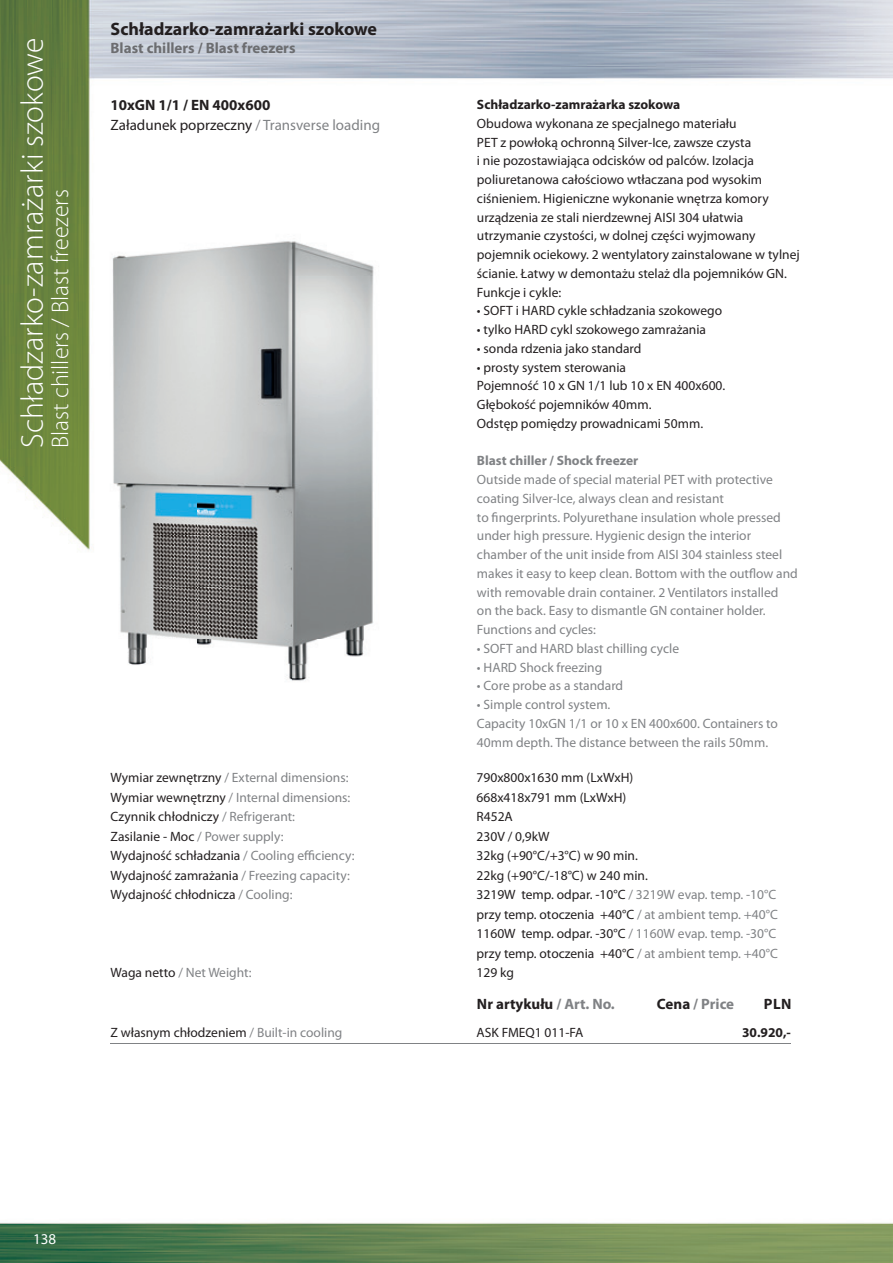
<style>
.page{position:relative;width:893px;height:1263px;background:#fff}
.page>*{position:absolute;margin:0;border:0;box-sizing:border-box;transform-origin:0 0}
.t1{font:300 31.5px "Myriad Pro";color:#fff}
.t2{font:300 24px "Myriad Pro";color:#fff}
.t3{font:700 18px "Myriad Pro";color:#231f20}
.t4{font:15px/19.5px "Myriad Pro";color:#231f20}
.t5{font:700 15px "Myriad Pro";color:#6c6d70}
.t6{font:700 15px "Myriad Pro";color:#231f20}
.t7{font:700 15px "Myriad Pro";color:#808285}
.t8{font:15px "Myriad Pro";color:#fff}
.t9{font:13.5px/18.8px "Myriad Pro";color:#231f20}
.t10{font:13.5px/18.8px "Myriad Pro";color:#808285}
.t11{font:700 13.5px "Myriad Pro";color:#231f20}
.t12{font:700 13.5px "Myriad Pro";color:#808285}
.s1{font-weight:700}
.s2{color:#808285}
.s3{color:#231f20}
</style>
<div class="page">
<img style="left:0;top:0;width:893px;height:1263px">
<img style="left:102px;top:225px;width:286px;height:466px">
<hr style="left:111px;top:1043px;width:680px;height:1px;background:#808285">
<h1 class="t1" style="left:13px;top:448px;width:412px;rotate:-90deg">Schładzarko-zamrażarki szokowe</h1>
<h2 class="t2" style="left:46px;top:448px;width:260px;rotate:-90deg">Blast chillers / Blast freezers</h2>
<h3 class="t3" style="left:111px;top:18px;width:268px">Schładzarko-zamrażarki szokowe</h3>
<p class="t5" style="left:111px;top:39px;width:186px">Blast chillers / Blast freezers</p>
<p class="t4" style="left:111px;top:95px;width:271px"><span class="s1">10xGN 1/1 / EN 400x600<br></span>Załadunek poprzeczny <span class="s2">/ Transverse loading</span></p>
<p class="t11" style="left:477px;top:96px;width:205px">Schładzarko-zamrażarka szokowa</p>
<p class="t9" style="left:477px;top:114px;width:324px">Obudowa wykonana ze specjalnego materiału<br>PET z powłoką ochronną Silver-Ice, zawsze czysta<br>i nie pozostawiająca odcisków od palców. Izolacja poliuretanowa całościowo wtłaczana pod wysokim ciśnieniem. Higieniczne wykonanie wnętrza komory urządzenia ze stali nierdzewnej AISI 304 ułatwia utrzymanie czystości, w dolnej części wyjmowany pojemnik ociekowy. 2 wentylatory zainstalowane w tylnej ścianie. Łatwy w demontażu stelaż dla pojemników GN.<br>Funkcje i cykle:</p>
<p class="t9" style="left:477px;top:301px;width:247px">• SOFT i HARD cykle schładzania szokowego</p>
<p class="t9" style="left:477px;top:320px;width:231px">• tylko HARD cykl szokowego zamrażania</p>
<p class="t9" style="left:477px;top:339px;width:166px">• sonda rdzenia jako standard</p>
<p class="t9" style="left:477px;top:357px;width:250px">• prosty system sterowania<br>Pojemność 10 x GN 1/1 lub 10 x EN 400x600.<br>Głębokość pojemników 40mm.<br>Odstęp pomiędzy prowadnicami 50mm.</p>
<p class="t12" style="left:477px;top:452px;width:163px">Blast chiller / Shock freezer</p>
<p class="t10" style="left:477px;top:470px;width:322px">Outside made of special material PET with protective coating Silver-Ice, always clean and resistant<br>to fingerprints. Polyurethane insulation whole pressed under high pressure. Hygienic design the interior chamber of the unit inside from AISI 304 stainless steel makes it easy to keep clean. Bottom with the outflow and with removable drain container. 2 Ventilators installed<br>on the back. Easy to dismantle GN container holder.<br>Functions and cycles:</p>
<p class="t10" style="left:477px;top:639px;width:204px">• SOFT and HARD blast chilling cycle</p>
<p class="t10" style="left:477px;top:657px;width:127px">• HARD Shock freezing</p>
<p class="t10" style="left:477px;top:676px;width:148px">• Core probe as a standard</p>
<p class="t10" style="left:477px;top:695px;width:303px">• Simple control system.<br>Capacity 10xGN 1/1 or 10 x EN 400x600. Containers to<br>40mm depth. The distance between the rails 50mm.</p>
<p class="t10" style="left:111px;top:768px;width:239px"><span class="s3">Wymiar zewnętrzny</span> / External dimensions:</p>
<p class="t9" style="left:477px;top:768px;width:158px">790x800x1630 mm (LxWxH)</p>
<p class="t10" style="left:111px;top:788px;width:241px"><span class="s3">Wymiar wewnętrzny</span> / Internal dimensions:</p>
<p class="t9" style="left:477px;top:788px;width:151px">668x418x791 mm (LxWxH)</p>
<p class="t9" style="left:111px;top:807px;width:186px">Czynnik chłodniczy <span class="s2">/ Refrigerant:</span></p>
<p class="t9" style="left:477px;top:807px;width:38px">R452A</p>
<p class="t9" style="left:111px;top:827px;width:175px">Zasilanie - Moc <span class="s2">/ Power supply:</span></p>
<p class="t9" style="left:477px;top:827px;width:75px">230V / 0,9kW</p>
<p class="t9" style="left:111px;top:846px;width:245px">Wydajność schładzania <span class="s2">/ Cooling efficiency:</span></p>
<p class="t9" style="left:477px;top:846px;width:163px">32kg (+90°C/+3°C) w 90 min.</p>
<p class="t9" style="left:111px;top:866px;width:241px">Wydajność zamrażania <span class="s2">/ Freezing capacity:</span></p>
<p class="t9" style="left:477px;top:866px;width:173px">22kg (+90°C/-18°C) w 240 min.</p>
<p class="t9" style="left:111px;top:885px;width:184px">Wydajność chłodnicza <span class="s2">/ Cooling:</span></p>
<p class="t9" style="left:477px;top:885px;width:303px;line-height:19.5px">3219W temp. odpar. -10°C <span class="s2">/ 3219W evap. temp. -10°C </span>przy temp. otoczenia +40°C <span class="s2">/ at ambient temp. +40°C </span>1160W temp. odpar. -30°C <span class="s2">/ 1160W evap. temp. -30°C </span>przy temp. otoczenia +40°C <span class="s2">/ at ambient temp. +40°C</span></p>
<p class="t10" style="left:111px;top:963px;width:142px"><span class="s3">Waga netto</span> / Net Weight:</p>
<p class="t9" style="left:477px;top:963px;width:39px">129 kg</p>
<p class="t6" style="left:477px;top:994px;width:139px">Nr artykułu <span class="s2">/ Art. No.</span></p>
<p class="t7" style="left:657px;top:994px;width:79px"><span class="s3">Cena</span> / Price</p>
<p class="t6" style="left:764px;top:994px;width:29px">PLN</p>
<p class="t9" style="left:111px;top:1023px;width:233px">Z własnym chłodzeniem <span class="s2">/ Built-in cooling</span></p>
<p class="t9" style="left:477px;top:1023px;width:108px">ASK FMEQ1 011-FA</p>
<p class="t11" style="left:742px;top:1024px;width:50px">30.920,-</p>
<p class="t8" style="left:33px;top:1230px;width:25px">1368</p>
</div>
